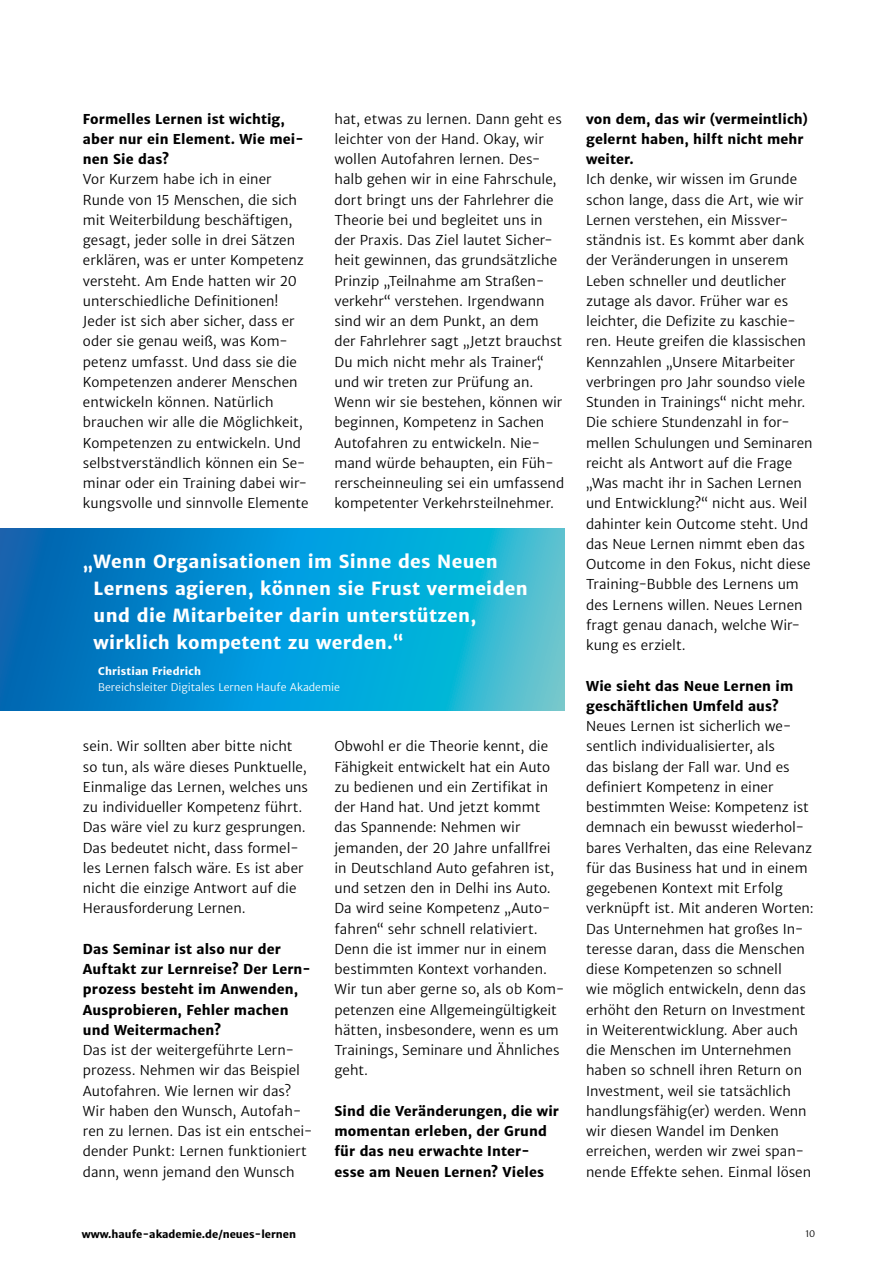
<style>
.page{position:relative;width:893px;height:1263px;background:#fff}
.page>*{position:absolute;margin:0;border:0;box-sizing:border-box;transform-origin:0 0}
.t1{font:700 18px/27px "Haufe Merriweather Sans";letter-spacing:.02em;color:#fff}
.t2{font:13.5px/20.2px "Haufe Merriweather Sans Lt";color:#000}
.t3{font:700 13.5px/20.2px "Haufe Merriweather Sans";letter-spacing:.01em;color:#000}
.t4{font:10.5px "Haufe Merriweather Sans Lt";color:#fff}
.t5{font:700 10.5px "Haufe Merriweather Sans";color:#000}
.t6{font:700 10.5px "Haufe Merriweather Sans";letter-spacing:.015em;color:#fff}
.t7{font:9px "Haufe Merriweather Sans Lt";color:#000}
</style>
<div class="page">
<svg style="left:0;top:529px;width:565px;height:182px;background:#0c97cf"></svg>
<p class="t3" style="left:83px;top:109px;width:222px">Formelles Lernen ist wichtig, aber nur ein Element. Wie mei&shy;nen Sie das?</p>
<p class="t2" style="left:83px;top:169px;width:227px">Vor Kurzem habe ich in einer<br>Runde von 15 Menschen, die sich mit Weiterbildung beschäftigen, gesagt, jeder solle in drei Sätzen erklären, was er unter Kompetenz versteht. Am Ende hatten wir 20 unterschiedliche Definitionen!<br>Jeder ist sich aber sicher, dass er oder sie genau weiß, was Kom&shy;petenz umfasst. Und dass sie die<br>Kompetenzen anderer Menschen entwickeln können. Natürlich brauchen wir alle die Möglichkeit,<br>Kompetenzen zu entwickeln. Und selbstverständlich können ein Se&shy;minar oder ein Training dabei wir&shy;kungsvolle und sinnvolle Elemente</p>
<p class="t2" style="left:334px;top:109px;width:231px">hat, etwas zu lernen. Dann geht es leichter von der Hand. Okay, wir wollen Autofahren lernen. Des&shy;halb gehen wir in eine Fahrschule, dort bringt uns der Fahrlehrer die<br>Theorie bei und begleitet uns in der Praxis. Das Ziel lautet Sicher&shy;heit gewinnen, das grundsätzliche<br>Prinzip „Teilnahme am Straßen&shy;verkehr“ verstehen. Irgendwann sind wir an dem Punkt, an dem<br>der Fahrlehrer sagt „Jetzt brauchst<br>Du mich nicht mehr als Trainer“, und wir treten zur Prüfung an.<br>Wenn wir sie bestehen, können wir beginnen, Kompetenz in Sachen<br>Autofahren zu entwickeln. Nie&shy;mand würde behaupten, ein Füh&shy;rerscheinneuling sei ein umfassend kompetenter Verkehrsteilnehmer.</p>
<h1 class="t1" style="left:94px;top:548px;width:436px;text-indent:-11px">„Wenn Organisationen im Sinne des Neuen Lernens agieren, können sie Frust vermeiden und die Mitarbeiter darin unterstützen, wirklich kompetent zu werden.“</h1>
<p class="t6" style="left:98px;top:665px;width:104px">Christian Friedrich</p>
<p class="t4" style="left:98px;top:680px;width:243px">Bereichsleiter Digitales Lernen Haufe Akademie</p>
<p class="t2" style="left:83px;top:736px;width:227px">sein. Wir sollten aber bitte nicht so tun, als wäre dieses Punktuelle, Einmalige das Lernen, welches uns zu individueller Kompetenz führt.<br>Das wäre viel zu kurz gesprungen.<br>Das bedeutet nicht, dass formel&shy;les Lernen falsch wäre. Es ist aber nicht die einzige Antwort auf die Herausforderung Lernen.</p>
<p class="t3" style="left:83px;top:939px;width:230px">Das Seminar ist also nur der<br>Auftakt zur Lernreise? Der Lern&shy;prozess besteht im Anwenden,<br>Ausprobieren, Fehler machen und Weitermachen?</p>
<p class="t2" style="left:83px;top:1040px;width:231px">Das ist der weitergeführte Lern&shy;prozess. Nehmen wir das Beispiel<br>Autofahren. Wie lernen wir das?<br>Wir haben den Wunsch, Autofah&shy;ren zu lernen. Das ist ein entschei&shy;dender Punkt: Lernen funktioniert dann, wenn jemand den Wunsch</p>
<p class="t2" style="left:334px;top:736px;width:232px">Obwohl er die Theorie kennt, die<br>Fähigkeit entwickelt hat ein Auto zu bedienen und ein Zertifikat in der Hand hat. Und jetzt kommt das Spannende: Nehmen wir jemanden, der 20 Jahre unfallfrei in Deutschland Auto gefahren ist, und setzen den in Delhi ins Auto.<br>Da wird seine Kompetenz „Auto&shy;fahren“ sehr schnell relativiert.<br>Denn die ist immer nur in einem bestimmten Kontext vorhanden.<br>Wir tun aber gerne so, als ob Kom&shy;petenzen eine Allgemeingültigkeit hätten, insbesondere, wenn es um<br>Trainings, Seminare und Ähnliches geht.</p>
<p class="t3" style="left:334px;top:1101px;width:226px">Sind die Veränderungen, die wir momentan erleben, der Grund für das neu erwachte Inter&shy;esse am Neuen Lernen? Vieles</p>
<p class="t3" style="left:586px;top:109px;width:223px">von dem, das wir (vermeintlich) gelernt haben, hilft nicht mehr weiter.</p>
<p class="t2" style="left:586px;top:169px;width:228px">Ich denke, wir wissen im Grunde schon lange, dass die Art, wie wir<br>Lernen verstehen, ein Missver&shy;ständnis ist. Es kommt aber dank der Veränderungen in unserem<br>Leben schneller und deutlicher zutage als davor. Früher war es leichter, die Defizite zu kaschie&shy;ren. Heute greifen die klassischen<br>Kennzahlen „Unsere Mitarbeiter verbringen pro Jahr soundso viele<br>Stunden in Trainings“ nicht mehr.<br>Die schiere Stundenzahl in for&shy;mellen Schulungen und Seminaren reicht als Antwort auf die Frage „Was macht ihr in Sachen Lernen und Entwicklung?“ nicht aus. Weil dahinter kein Outcome steht. Und das Neue Lernen nimmt eben das<br>Outcome in den Fokus, nicht diese<br>Training-Bubble des Lernens um des Lernens willen. Neues Lernen fragt genau danach, welche Wir&shy;kung es erzielt.</p>
<p class="t3" style="left:586px;top:676px;width:209px">Wie sieht das Neue Lernen im geschäftlichen Umfeld aus?</p>
<p class="t2" style="left:586px;top:716px;width:229px">Neues Lernen ist sicherlich we&shy;sentlich individualisierter, als<br>das bislang der Fall war. Und es definiert Kompetenz in einer bestimmten Weise: Kompetenz ist demnach ein bewusst wiederhol&shy;bares Verhalten, das eine Relevanz für das Business hat und in einem gegebenen Kontext mit Erfolg verknüpft ist. Mit anderen Worten:<br>Das Unternehmen hat großes In&shy;teresse daran, dass die Menschen diese Kompetenzen so schnell<br>wie möglich entwickeln, denn das erhöht den Return on Investment in Weiterentwicklung. Aber auch die Menschen im Unternehmen haben so schnell ihren Return on<br>Investment, weil sie tatsächlich handlungsfähig(er) werden. Wenn wir diesen Wandel im Denken erreichen, werden wir zwei span&shy;nende Effekte sehen. Einmal lösen</p>
<p class="t5" style="left:82px;top:1227px;width:216px">www.haufe-akademie.de/neues-lernen</p>
<p class="t7" style="left:805px;top:1228px;width:11px">10</p>
</div>
